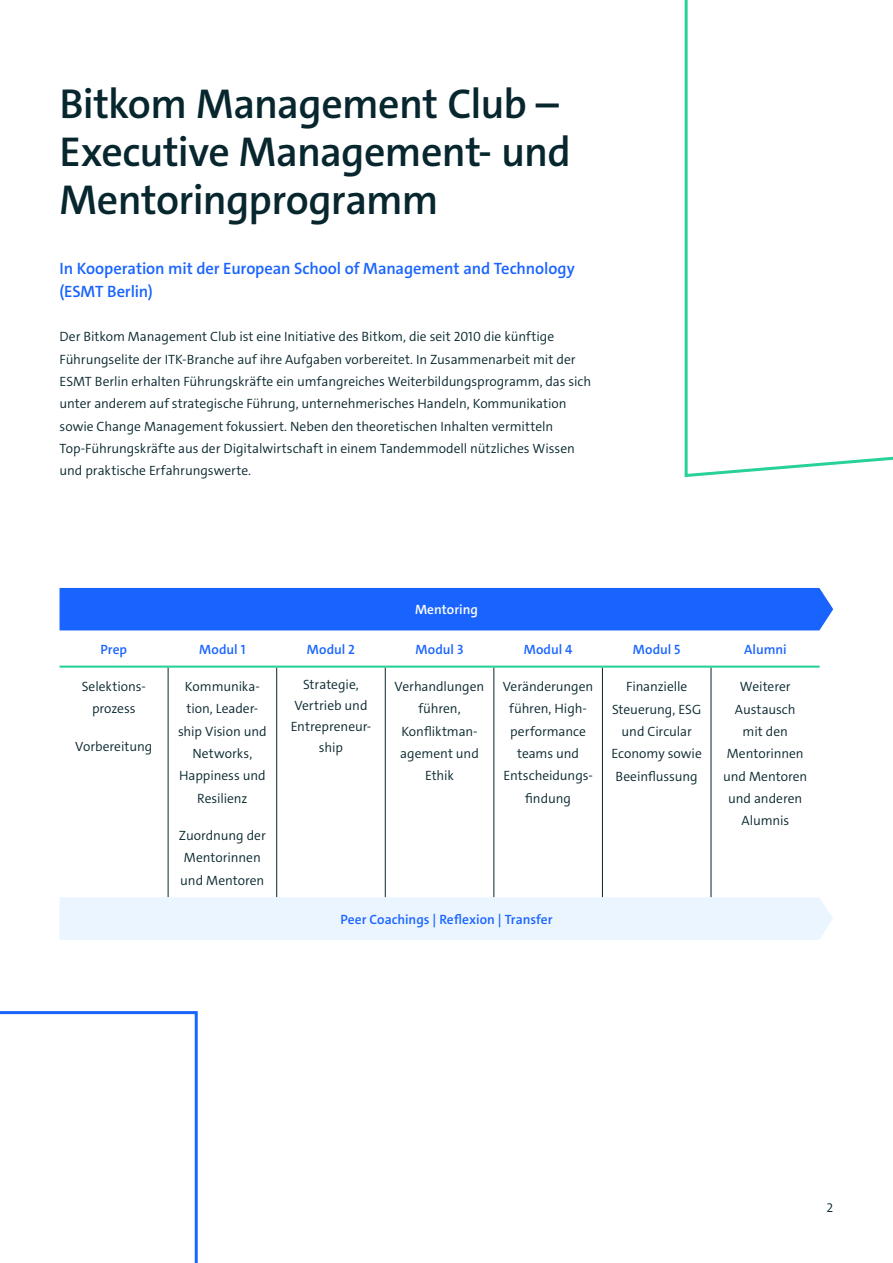
<style>
.page{position:relative;width:893px;height:1263px;background:#fff}
.page>*{position:absolute;margin:0;border:0;box-sizing:border-box;transform-origin:0 0}
.t1{font:600 42px/48px "The Sans C4 s";letter-spacing:-.015em;color:#07262d}
.t2{font:600 16.5px/22.4px "The Sans C4 s";letter-spacing:-.005em;color:#1964ff}
.t3{font:300 13.5px/22.4px "The Sans C4 s";letter-spacing:-.005em;color:#07262d;text-align:center}
.t4{font:600 13.5px "The Sans C4 s";color:#1964ff}
.t5{font:600 13.5px "The Sans C4 s";color:#fff}
</style>
<div class="page">
<hr style="left:60px;top:665px;width:108px;height:3px;background:#28d296">
<hr style="left:168px;top:665px;width:109px;height:3px;background:#28d296">
<hr style="left:277px;top:665px;width:108px;height:3px;background:#28d296">
<hr style="left:385px;top:665px;width:109px;height:3px;background:#28d296">
<hr style="left:494px;top:665px;width:108px;height:3px;background:#28d296">
<hr style="left:602px;top:665px;width:109px;height:3px;background:#28d296">
<hr style="left:711px;top:665px;width:109px;height:3px;background:#28d296">
<hr style="left:168px;top:668px;width:1px;height:229px;background:#07262d">
<hr style="left:276px;top:668px;width:1px;height:229px;background:#07262d">
<hr style="left:385px;top:668px;width:1px;height:229px;background:#07262d">
<hr style="left:494px;top:668px;width:1px;height:229px;background:#07262d">
<hr style="left:602px;top:668px;width:1px;height:229px;background:#07262d">
<hr style="left:711px;top:668px;width:1px;height:229px;background:#07262d">
<svg style="left:684px;top:0;width:209px;height:477px"></svg>
<div style="left:60px;top:588px;width:773px;height:42px;background:#1964ff"></div>
<div style="left:60px;top:897px;width:773px;height:43px;background:#ebf5ff"></div>
<svg style="left:0;top:1011px;width:198px;height:252px"></svg>
<h1 class="t1" style="left:60px;top:80px;width:513px">Bitkom Management Club –<br>Executive Management- und<br>Mentoringprogramm</h1>
<p class="t2" style="left:60px;top:258px;width:517px">In Kooperation mit der European School of Management and Technology (ESMT Berlin)</p>
<p class="t3" style="left:60px;top:326px;width:533px;text-align:left">Der Bitkom Management Club ist eine Initiative des Bitkom, die seit 2010 die künftige Führungselite der ITK-Branche auf ihre Aufgaben vorbereitet. In Zusammenarbeit mit der ESMT Berlin erhalten Führungskräfte ein umfangreiches Weiterbildungsprogramm, das sich unter anderem auf strategische Führung, unternehmerisches Handeln, Kommunikation sowie Change Management fokussiert. Neben den theoretischen Inhalten vermitteln Top-Führungskräfte aus der Digitalwirtschaft in einem Tandemmodell nützliches Wissen und praktische Erfahrungswerte.</p>
<p class="t5" style="left:415px;top:601px;width:64px">Mentoring</p>
<p class="t4" style="left:100px;top:641px;width:28px">Prep</p>
<p class="t4" style="left:199px;top:641px;width:48px">Modul 1</p>
<p class="t4" style="left:307px;top:641px;width:50px">Modul 2</p>
<p class="t4" style="left:416px;top:641px;width:49px">Modul 3</p>
<p class="t4" style="left:524px;top:641px;width:50px">Modul 4</p>
<p class="t4" style="left:633px;top:641px;width:49px">Modul 5</p>
<p class="t4" style="left:744px;top:641px;width:44px">Alumni</p>
<p class="t3" style="left:82px;top:675px;width:66px">Selektions&shy;prozess</p>
<p class="t3" style="left:75px;top:735px;width:79px">Vorbereitung</p>
<p class="t3" style="left:291px;top:673px;width:82px;line-height:21px">Strategie,<br>Vertrieb und<br>Entrepreneur&shy;ship</p>
<p class="t3" style="left:395px;top:675px;width:91px">Verhandlungen führen,<br>Konfliktman&shy;agement und<br>Ethik</p>
<p class="t3" style="left:503px;top:675px;width:92px">Veränderungen führen, High&shy;performance teams und<br>Entscheidungs&shy;findung</p>
<p class="t3" style="left:611px;top:675px;width:92px">Finanzielle<br>Steuerung, ESG und Circular<br>Economy sowie<br>Beeinflussung</p>
<p class="t3" style="left:723px;top:675px;width:86px">Weiterer<br>Austausch mit den<br>Mentorinnen und Mentoren und anderen<br>Alumnis</p>
<p class="t3" style="left:178px;top:675px;width:90px">Kommunika&shy;tion, Leader&shy;ship Vision und<br>Networks,<br>Happiness und<br>Resilienz</p>
<p class="t3" style="left:179px;top:824px;width:88px;text-align:left">Zuordnung der<br>Mentorinnen und Mentoren</p>
<p class="t4" style="left:340px;top:910px;width:214px">Peer Coachings | Reflexion | Transfer</p>
<p class="t3" style="left:826px;top:1196px;width:8px">2</p>
</div>
